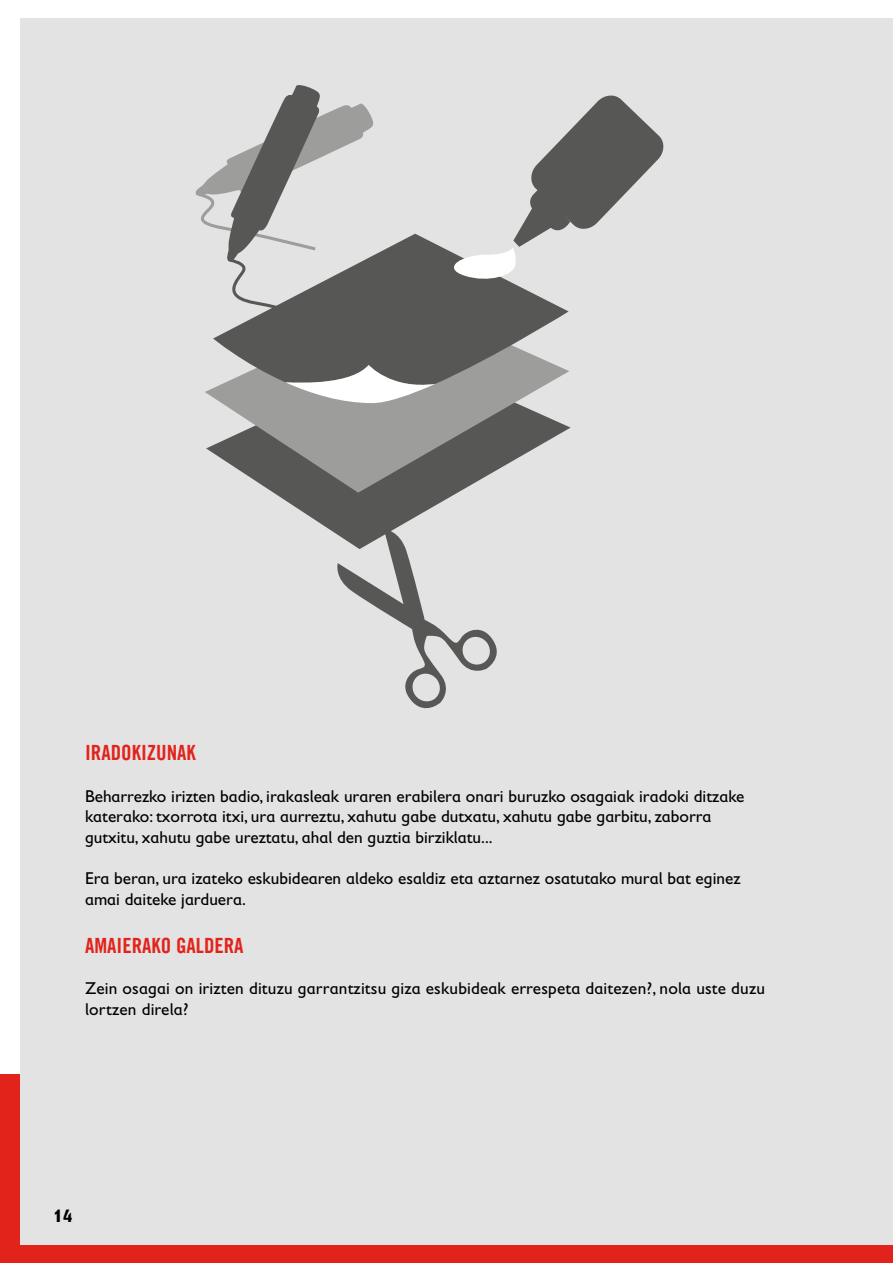
<style>
.page{position:relative;width:893px;height:1263px;background:#fff}
.page>*{position:absolute;margin:0;border:0;box-sizing:border-box;transform-origin:0 0}
.t1{font:21px "Trade Gothic LT Com Bd Cn 20";color:#e2231b}
.t2{font:700 18px "Gill Sans Infant Std";color:#000}
.t3{font:17.25px/20.7px "Gill Sans Infant Std";color:#000}
</style>
<div class="page">
<div style="left:0;top:1074px;width:893px;height:189px;background:#e2231b"></div>
<div style="left:20px;top:18px;width:873px;height:1227px;background:#e3e3e3"></div>
<svg style="left:195px;top:85px;width:178px;height:149px"></svg>
<svg style="left:337px;top:549px;width:160px;height:160px"></svg>
<svg style="left:274px;top:427px;width:297px;height:122px"></svg>
<svg style="left:205px;top:388px;width:364px;height:105px"></svg>
<svg style="left:213px;top:234px;width:356px;height:156px;fill:#575756"></svg>
<svg style="left:285px;top:365px;width:150px;height:38px;background:#acacab"></svg>
<svg style="left:440px;top:95px;width:224px;height:188px"></svg>
<p class="t1" style="left:85px;top:740px;width:112px">IRADOKIZUNAK</p>
<p class="t3" style="left:85px;top:785px;width:661px">Beharrezko irizten badio, irakasleak uraren erabilera onari buruzko osagaiak iradoki ditzake katerako: txorrota itxi, ura aurreztu, xahutu gabe dutxatu, xahutu gabe garbitu, zaborra gutxitu, xahutu gabe ureztatu, ahal den guztia birziklatu...</p>
<p class="t3" style="left:85px;top:868px;width:657px">Era beran, ura izateko eskubidearen aldeko esaldiz eta aztarnez osatutako mural bat eginez amai daiteke jarduera.</p>
<p class="t1" style="left:85px;top:932px;width:160px">AMAIERAKO GALDERA</p>
<p class="t3" style="left:85px;top:978px;width:681px">Zein osagai on irizten dituzu garrantzitsu giza eskubideak errespeta daitezen?, nola uste duzu lortzen direla?</p>
<p class="t2" style="left:53px;top:1205px;width:21px">14</p>
</div>
